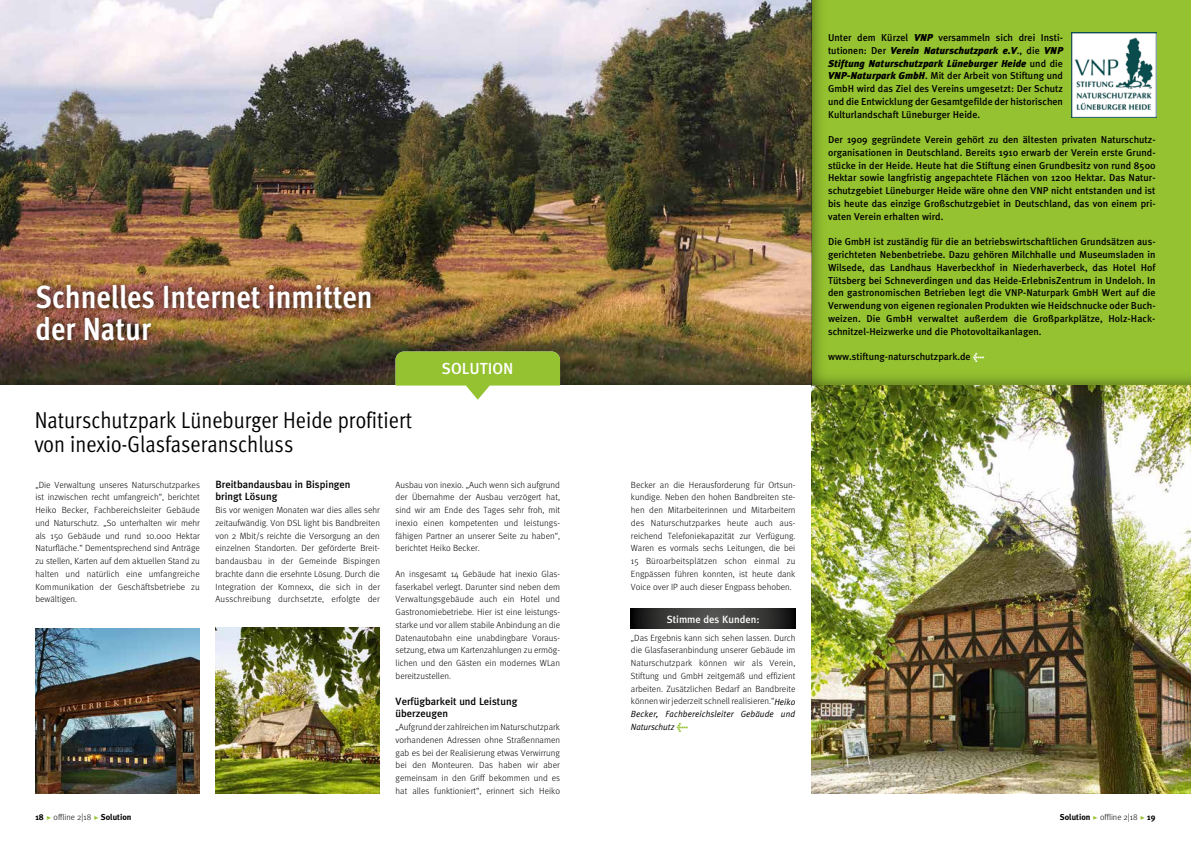
<style>
.page{position:relative;width:1191px;height:842px;background:#fff}
.page>*{position:absolute;margin:0;border:0;box-sizing:border-box;transform-origin:0 0}
.t1{font:700 condensed 32px/32px "Meta OT";color:#fff}
.t2{font:23px/24px "Meta OT Cond Norm";color:#000}
.t3{font:500 16px "Meta Plus";color:#fff}
.t4{font:500 10.5px/12.8px "Meta Plus";color:#000}
.t5{font:500 10.5px "Meta Plus";color:#fff}
.t6{font:500 10px/12.8px "Meta Plus";color:#000;text-align:justify}
.t7{font:300 9px/12.8px "Meta";color:#000;text-align:justify}
.t8{font:italic 9px/12.8px "Meta Plus Normal";letter-spacing:.015em;color:#000;scale:.96 1}
.t9{font:300 8.5px "Meta";color:#000}
.s1{font-weight:900;font-style:italic}
.s2{font-weight:900;font-size:9px;color:#fff}
.s3{font-family:"Meta Plus Normal";font-weight:400;font-style:italic}
.s4{font-family:"Meta Plus";font-weight:900;font-style:normal;color:#95c230}
.s5{font-family:"Meta Plus";font-weight:700}
.s6{font-family:"Meta Light Expert";font-weight:400;font-size:12px;color:#95c230}
</style>
<div class="page">
<div style="left:811px;top:0;width:380px;height:386px;background:#95c230"></div>
<img style="left:0;top:0;width:811px;height:367px">
<div style="left:32px;top:279px;width:346px;height:67px;background:#000;opacity:.55"></div>
<svg style="left:631px;top:609px;width:164px;height:19px;background:#373736"></svg>
<img style="left:35px;top:629px;width:165px;height:165px">
<img style="left:215px;top:628px;width:165px;height:166px">
<img style="left:1071px;top:33px;width:85px;height:85px">
<svg style="left:0;top:367px;width:1191px;height:19px"></svg>
<div style="left:393px;top:340px;width:180px;height:58px;background:#000;opacity:.25"></div>
<div style="left:0;top:386px;width:1191px;height:15px;background:#fff"></div>
<svg style="left:395px;top:351px;width:165px;height:49px"></svg>
<img style="left:811px;top:386px;width:380px;height:408px">
<svg style="left:811px;top:0;width:18px;height:386px"></svg>
<h1 class="t1" style="left:35px;top:281px;width:339px">Schnelles Internet inmitten der Natur</h1>
<h3 class="t3" style="left:442px;top:359px;width:73px">SOLUTION</h3>
<h2 class="t2" style="left:35px;top:408px;width:379px">Naturschutzpark Lüneburger Heide profitiert von inexio-Glasfaseranschluss</h2>
<p class="t7" style="left:35px;top:478px;width:166px">„Die Verwaltung unseres Naturschutzparkes ist inzwischen recht umfangreich“, berichtet Heiko Becker, Fachbereichsleiter Gebäude und Naturschutz. „So unterhalten wir mehr als 150 Gebäude und rund 10.000 Hektar Naturfläche.“ Dementsprechend sind Anträge zu stellen, Karten auf dem aktuellen Stand zu halten und natürlich eine umfangreiche Kommunikation der Geschäftsbetriebe zu bewältigen.</p>
<p class="t4" style="left:215px;top:477px;width:137px">Breitbandausbau in Bispingen bringt Lösung</p>
<p class="t7" style="left:215px;top:503px;width:166px">Bis vor wenigen Monaten war dies alles sehr zeitaufwändig. Von DSL light bis Bandbreiten von 2 Mbit/s reichte die Versorgung an den einzelnen Standorten. Der geförderte Breit&shy;bandausbau in der Gemeinde Bispingen brachte dann die ersehnte Lösung. Durch die Integration der Komnexx, die sich in der Ausschreibung durchsetzte, erfolgte der</p>
<p class="t7" style="left:395px;top:478px;width:166px">Ausbau von inexio. „Auch wenn sich aufgrund der Übernahme der Ausbau verzögert hat, sind wir am Ende des Tages sehr froh, mit inexio einen kompetenten und leistungs&shy;fähigen Partner an unserer Seite zu haben“, berichtet Heiko Becker.</p>
<p class="t7" style="left:395px;top:567px;width:166px">An insgesamt 14 Gebäude hat inexio Glas&shy;faserkabel verlegt. Darunter sind neben dem Verwaltungsgebäude auch ein Hotel und Gastronomiebetriebe. Hier ist eine leistungs&shy;starke und vor allem stabile Anbindung an die Datenautobahn eine unabdingbare Voraus&shy;setzung, etwa um Kartenzahlungen zu ermög&shy;lichen und den Gästen ein modernes WLan bereitzustellen.</p>
<p class="t4" style="left:395px;top:694px;width:123px">Verfügbarkeit und Leistung überzeugen</p>
<p class="t7" style="left:395px;top:720px;width:166px">„Aufgrund der zahlreichen im Naturschutzpark vorhandenen Adressen ohne Straßennamen gab es bei der Realisierung etwas Verwirrung bei den Monteuren. Das haben wir aber gemeinsam in den Griff bekommen und es hat alles funktioniert“, erinnert sich Heiko</p>
<p class="t6" style="left:828px;top:31px;width:236px">Unter dem Kürzel <span class="s1">VNP</span> versammeln sich drei Insti&shy;tutionen: Der <span class="s1">Verein Naturschutzpark e.V</span>., die <span class="s1">VNP Stiftung Naturschutzpark Lüneburger Heide</span> und die <span class="s1">VNP-Naturpark GmbH</span>. Mit der Arbeit von Stiftung und GmbH wird das Ziel des Vereins umgesetzt: Der Schutz und die Entwicklung der Gesamtgefilde der historischen Kulturlandschaft Lüneburger Heide.</p>
<p class="t6" style="left:828px;top:133px;width:329px">Der 1909 gegründete Verein gehört zu den ältesten privaten Naturschutz&shy;organisationen in Deutschland. Bereits 1910 erwarb der Verein erste Grund&shy;stücke in der Heide. Heute hat die Stiftung einen Grundbesitz von rund 8500<br>Hektar sowie langfristig angepachtete Flächen von 1200 Hektar. Das Natur&shy;schutzgebiet Lüneburger Heide wäre ohne den VNP nicht entstanden und ist bis heute das einzige Großschutzgebiet in Deutschland, das von einem pri&shy;vaten Verein erhalten wird.</p>
<p class="t6" style="left:828px;top:235px;width:329px">Die GmbH ist zuständig für die an betriebswirtschaftlichen Grundsätzen aus&shy;gerichteten Nebenbetriebe. Dazu gehören Milchhalle und Museumsladen in Wilsede, das Landhaus Haverbeckhof in Niederhaverbeck, das Hotel Hof Tütsberg bei Schneverdingen und das Heide-ErlebnisZentrum in Undeloh. In den gastronomischen Betrieben legt die VNP-Naturpark GmbH Wert auf die Verwendung von eigenen regionalen Produkten wie Heidschnucke oder Buch&shy;weizen. Die GmbH verwaltet außerdem die Großparkplätze, Holz-Hack&shy;schnitzel-Heizwerke und die Photovoltaikanlagen.</p>
<p class="t6" style="left:828px;top:350px;width:158px">www.stiftung-naturschutzpark.de <span class="s2">&lt;</span></p>
<p class="t7" style="left:631px;top:478px;width:166px">Becker an die Herausforderung für Ortsun&shy;kundige. Neben den hohen Bandbreiten ste&shy;hen den Mitarbeiterinnen und Mitarbeitern des Naturschutzparkes heute auch aus&shy;reichend Telefoniekapazität zur Verfügung.<br>Waren es vormals sechs Leitungen, die bei 15 Büroarbeitsplätzen schon einmal zu Engpässen führen konnten, ist heute dank Voice over IP auch dieser Engpass behoben.</p>
<p class="t5" style="left:666px;top:613px;width:94px">Stimme des Kunden:</p>
<p class="t7" style="left:631px;top:631px;width:166px">„Das Ergebnis kann sich sehen lassen. Durch die Glasfaseranbindung unserer Gebäude im Naturschutzpark können wir als Verein, Stiftung und GmbH zeitgemäß und effizient arbeiten. Zusätzlichen Bedarf an Bandbreite können wir jederzeit schnell realisieren.“<span class="s3">Heiko</span></p>
<p class="t8" style="left:631px;top:708px;width:173px">Becker, Fachbereichsleiter Gebäude und<br>Naturschutz <span class="s4">&lt;</span></p>
<p class="t9" style="left:35px;top:812px;width:98px"><span class="s5">18</span> <span class="s6">@</span> offline 2|18 <span class="s6">@</span> <span class="s5">Solution</span></p>
<p class="t9" style="left:1059px;top:812px;width:97px"><span class="s5">Solution</span> <span class="s6">@</span> offline 2|18 <span class="s6">@</span> <span class="s5">19</span></p>
</div>
